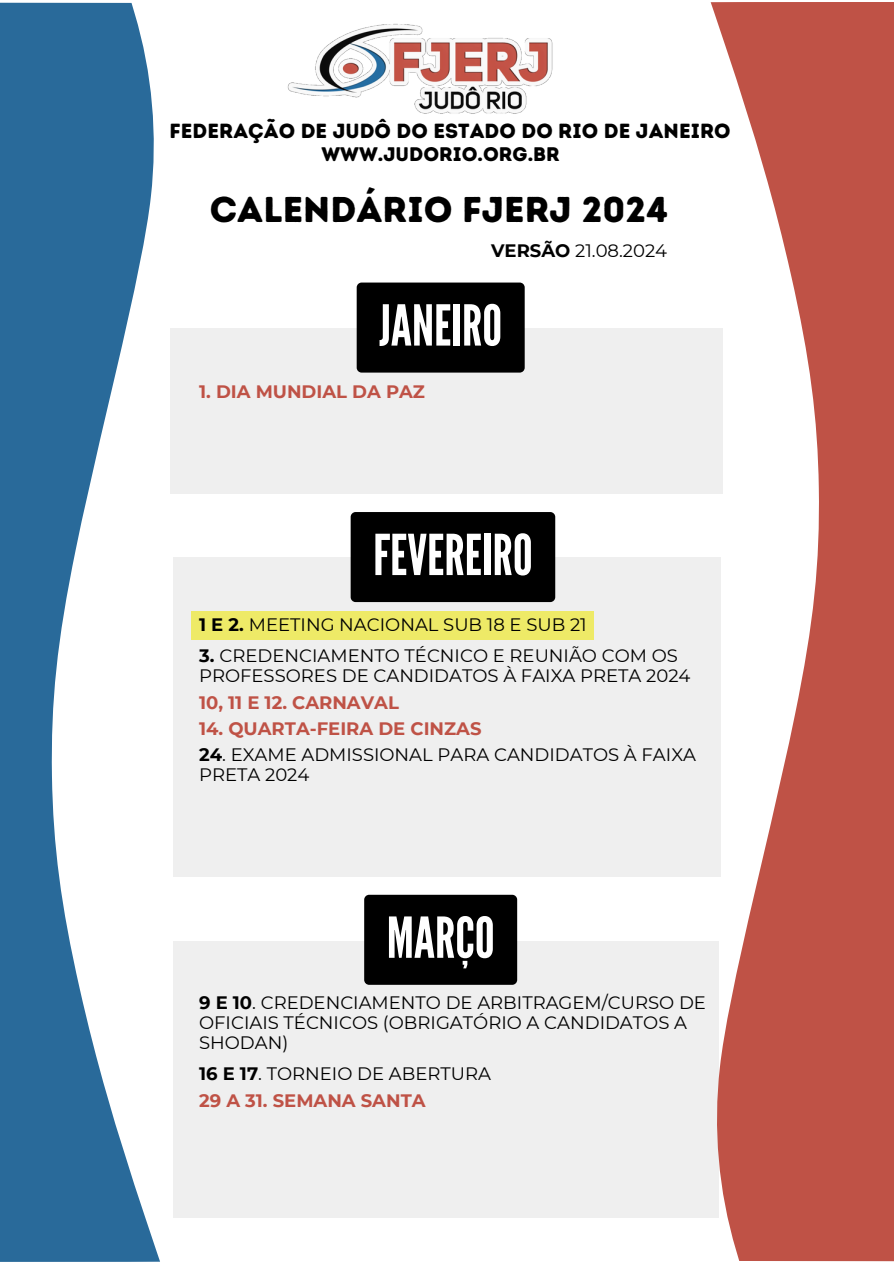
<style>
.page{position:relative;width:894px;height:1264px;background:#fff}
.page>*{position:absolute;margin:0;border:0;box-sizing:border-box;transform-origin:0 0}
.t1{font:56.25px "League Gothic";color:#fff}
.t2{font:35.85px "Intro Rust Base";color:#000}
.t3{font:20.4px "Intro Rust Base";color:#000}
.t4{font:19.65px "Intro Rust Base";color:#000}
.t5{font:18px/20.2px "Montserrat";color:#000}
.t6{font:700 18px "Montserrat";color:#bf5246}
.s1{font-weight:700}
</style>
<div class="page">
<div style="left:170px;top:328px;width:553px;height:165px;background:#efefef"></div>
<img style="left:287px;top:23px;width:266px;height:91px">
<div style="left:173px;top:557px;width:547px;height:319px;background:#efefef"></div>
<div style="left:173px;top:940px;width:545px;height:277px;background:#efefef"></div>
<svg style="left:0;top:2px;width:160px;height:1259px;fill:#296a9a"></svg>
<div style="left:356px;top:282px;width:168px;height:90px;background:#000;border-radius:5px"></div>
<svg style="left:710px;top:2px;width:183px;height:1259px;fill:#bf5246"></svg>
<div style="left:350px;top:512px;width:205px;height:90px;background:#000;border-radius:5px"></div>
<div style="left:364px;top:894px;width:153px;height:90px;background:#000;border-radius:5px"></div>
<div style="left:192px;top:611px;width:402px;height:28px;background:#eeea67"></div>
<h3 class="t3" style="left:169px;top:119px;width:562px">FEDERAÇÃO DE JUDÔ DO ESTADO DO RIO DE JANEIRO</h3>
<h3 class="t4" style="left:321px;top:142px;width:240px">WWW.JUDORIO.ORG.BR</h3>
<p class="t2" style="left:210px;top:188px;width:459px">CALENDÁRIO FJERJ 2024</p>
<p class="t5" style="left:491px;top:241px;width:177px"><span class="s1">VERSÃO</span> 21.08.2024</p>
<p class="t1" style="left:379px;top:293px;width:124px">JANEIRO</p>
<h1 class="t6" style="left:199px;top:380px;width:227px">1. DIA MUNDIAL DA PAZ</h1>
<h2 class="t1" style="left:373px;top:522px;width:161px">FEVEREIRO</h2>
<h4 class="t5" style="left:199px;top:614px;width:389px"><span class="s1">1 E 2.</span> MEETING NACIONAL SUB 18 E SUB 21</h4>
<h1 class="t5" style="left:199px;top:645px;width:492px"><span class="s1">3.</span> CREDENCIAMENTO TÉCNICO E REUNIÃO COM OS<br>PROFESSORES DE CANDIDATOS À FAIXA PRETA 2024</h1>
<h1 class="t6" style="left:199px;top:691px;width:201px">10, 11 E 12. CARNAVAL</h1>
<p class="t6" style="left:199px;top:717px;width:284px">14. QUARTA-FEIRA DE CINZAS</p>
<p class="t5" style="left:199px;top:744px;width:498px"><span class="s1">24</span>. EXAME ADMISSIONAL PARA CANDIDATOS À FAIXA<br>PRETA 2024</p>
<p class="t1" style="left:386px;top:905px;width:109px">MARÇO</p>
<p class="t5" style="left:199px;top:992px;width:508px"><span class="s1">9 E 10</span>. CREDENCIAMENTO DE ARBITRAGEM/CURSO DE<br>OFICIAIS TÉCNICOS (OBRIGATÓRIO A CANDIDATOS A<br>SHODAN)</p>
<h4 class="t5" style="left:199px;top:1063px;width:293px"><span class="s1">16 E 17</span>. TORNEIO DE ABERTURA</h4>
<h4 class="t6" style="left:199px;top:1089px;width:228px">29 A 31. SEMANA SANTA</h4>
</div>
